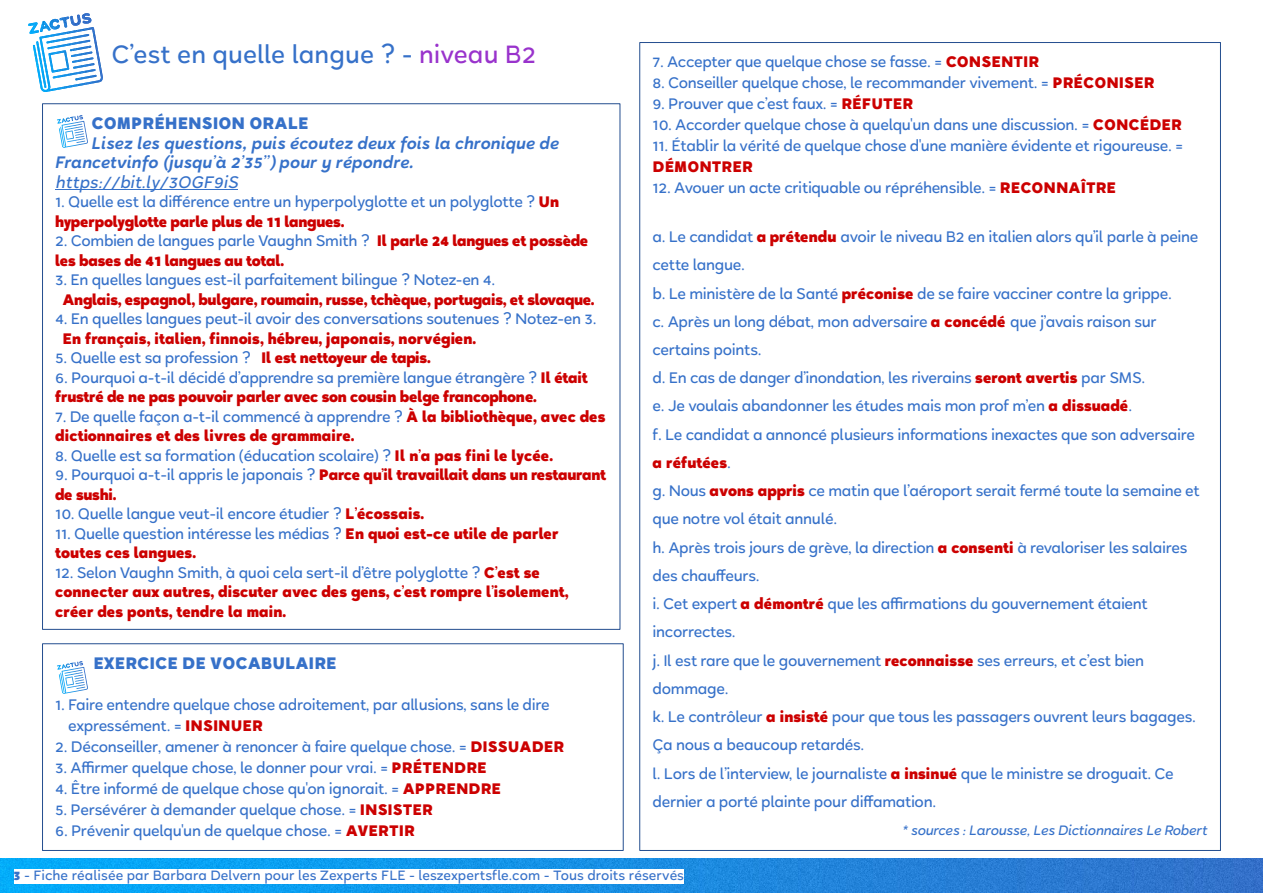
<style>
.page{position:relative;width:1263px;height:893px;background:#fff}
.page>*{position:absolute;margin:0;border:0;box-sizing:border-box;transform-origin:0 0}
.t1{font:500 27px "Halcyon";color:#3671c9}
.t2{font:italic 600 18px/19.5px "Halcyon";color:#3671c9}
.t3{font:900 18px "Halcyon";color:#3671c9}
.t4{font:italic 500 18px "Halcyon";color:#3671c9}
.t5{font:500 16.5px/28.2px "Halcyon";letter-spacing:-.02em;color:#3671c9}
.t6{font:900 16.5px/19.5px "Halcyon";color:#c00}
.t7{font:900 16.5px/19.5px "Halcyon";letter-spacing:-.02em;color:#c00}
.t8{font:italic 500 14.7px "Halcyon";letter-spacing:-.02em;color:#3671c9}
.t9{font:500 14.55px "Halcyon";color:#3671c9}
.s1{color:#93c}
.s2{font-weight:900;color:#c00}
.s3{font-weight:500;color:#3671c9}
.s4{font-weight:900}
</style>
<div class="page">
<img style="left:0;top:859px;width:1263px;height:34px">
<div style="left:14px;top:869px;width:669px;height:14px;background:#fff"></div>
<img style="left:33px;top:27px;width:70px;height:65px">
<svg style="left:28px;top:13px;width:63px;height:21px"></svg>
<hr style="left:55px;top:189px;width:183px;height:1px;background:#3671c9">
<img style="left:57px;top:116px;width:26px;height:8px">
<img style="left:59px;top:121px;width:29px;height:27px">
<div style="left:42px;top:644px;width:581px;height:207px;border:1px solid #244e8f"></div>
<img style="left:57px;top:662px;width:26px;height:8px">
<img style="left:59px;top:667px;width:29px;height:27px">
<h1 class="t1" style="left:112px;top:44px;width:426px">C’est en quelle langue ? - <span class="s1">niveau B2</span></h1>
<p class="t3" style="left:92px;top:116px;width:219px">COMPRÉHENSION ORALE</p>
<p class="t2" style="left:55px;top:136px;width:506px;text-indent:36px">Lisez les questions, puis écoutez deux fois la chronique de<br>Francetvinfo (jusqu’à 2’35’’) pour y répondre.</p>
<p class="t4" style="left:55px;top:175px;width:188px">https://bit.ly/3OGF9iS</p>
<p class="t5" style="left:55px;top:195px;width:506px;line-height:19.5px">1. Quelle est la différence entre un hyperpolyglotte et un polyglotte ? <span class="s2">Un hyperpolyglotte parle plus de 11 langues.</span></p>
<p class="t7" style="left:55px;top:234px;width:535px"><span class="s3">2. Combien de langues parle Vaughn Smith ?</span> Il parle 24 langues et possède les bases de 41 langues au total.</p>
<p class="t5" style="left:55px;top:268px;width:442px">3. En quelles langues est-il parfaitement bilingue ? Notez-en 4.</p>
<p class="t7" style="left:62px;top:292px;width:534px">Anglais, espagnol, bulgare, roumain, russe, tchèque, portugais, et slovaque.</p>
<p class="t5" style="left:55px;top:307px;width:543px">4. En quelles langues peut-il avoir des conversations soutenues ? Notez-en 3.</p>
<p class="t6" style="left:62px;top:331px;width:415px">En français, italien, finnois, hébreu, japonais, norvégien.</p>
<p class="t5" style="left:55px;top:346px;width:377px">5. Quelle est sa profession ? <span class="s2">Il est nettoyeur de tapis.</span></p>
<p class="t7" style="left:55px;top:370px;width:534px"><span class="s3">6. Pourquoi a-t-il décidé d’apprendre sa première langue étrangère ?</span> Il était frustré de ne pas pouvoir parler avec son cousin belge francophone.</p>
<p class="t6" style="left:55px;top:409px;width:552px"><span class="s3">7. De quelle façon a-t-il commencé à apprendre ?</span> À la bibliothèque, avec des dictionnaires et des livres de grammaire.</p>
<p class="t5" style="left:55px;top:444px;width:499px">8. Quelle est sa formation (éducation scolaire) ? <span class="s2">Il n’a pas fini le lycée.</span></p>
<p class="t7" style="left:55px;top:468px;width:552px"><span class="s3">9. Pourquoi a-t-il appris le japonais ?</span> Parce qu’il travaillait dans un restaurant de sushi.</p>
<p class="t5" style="left:55px;top:502px;width:370px">10. Quelle langue veut-il encore étudier ? <span class="s2">L’écossais.</span></p>
<p class="t6" style="left:55px;top:526px;width:505px"><span class="s3">11. Quelle question intéresse les médias ?</span> En quoi est-ce utile de parler toutes ces langues.</p>
<p class="t6" style="left:55px;top:565px;width:515px"><span class="s3">12. Selon Vaughn Smith, à quoi cela sert-il d’être polyglotte ?</span> C’est se connecter aux autres, discuter avec des gens, c’est rompre l’isolement, créer des ponts, tendre la main.</p>
<p class="t3" style="left:93px;top:656px;width:245px">EXERCICE DE VOCABULAIRE</p>
<p class="t5" style="left:68px;top:696px;width:483px;line-height:21px;text-indent:-13px">1. Faire entendre quelque chose adroitement, par allusions, sans le dire expressément. = <span class="s2">INSINUER</span></p>
<p class="t5" style="left:55px;top:735px;width:511px">2. Déconseiller, amener à renoncer à faire quelque chose. = <span class="s2">DISSUADER</span></p>
<p class="t5" style="left:55px;top:756px;width:433px">3. Affirmer quelque chose, le donner pour vrai. = <span class="s2">PRÉTENDRE</span></p>
<p class="t5" style="left:55px;top:777px;width:447px">4. Être informé de quelque chose qu'on ignorait. = <span class="s2">APPRENDRE</span></p>
<p class="t5" style="left:55px;top:798px;width:379px">5. Persévérer à demander quelque chose. = <span class="s2">INSISTER</span></p>
<p class="t5" style="left:55px;top:819px;width:361px">6. Prévenir quelqu'un de quelque chose. = <span class="s2">AVERTIR</span></p>
<p class="t5" style="left:652px;top:50px;width:388px">7. Accepter que quelque chose se fasse. = <span class="s2">CONSENTIR</span></p>
<p class="t5" style="left:652px;top:71px;width:504px">8. Conseiller quelque chose, le recommander vivement. = <span class="s2">PRÉCONISER</span></p>
<p class="t5" style="left:652px;top:92px;width:262px">9. Prouver que c’est faux. = <span class="s2">RÉFUTER</span></p>
<p class="t5" style="left:652px;top:113px;width:531px">10. Accorder quelque chose à quelqu'un dans une discussion. = <span class="s2">CONCÉDER</span></p>
<p class="t5" style="left:652px;top:134px;width:532px">11. Établir la vérité de quelque chose d'une manière évidente et rigoureuse. =</p>
<p class="t6" style="left:652px;top:159px;width:102px">DÉMONTRER</p>
<p class="t5" style="left:652px;top:176px;width:465px">12. Avouer un acte critiquable ou répréhensible. = <span class="s2">RECONNAÎTRE</span></p>
<p class="t5" style="left:652px;top:225px;width:549px">a. Le candidat <span class="s2">a prétendu</span> avoir le niveau B2 en italien alors qu’il parle à peine cette langue.<br>b. Le ministère de la Santé <span class="s2">préconise</span> de se faire vacciner contre la grippe.<br>c. Après un long débat, mon adversaire <span class="s2">a concédé</span> que j’avais raison sur certains points.<br>d. En cas de danger d’inondation, les riverains <span class="s2">seront avertis</span> par SMS.<br>e. Je voulais abandonner les études mais mon prof m’en <span class="s2">a dissuadé</span>.<br>f. Le candidat a annoncé plusieurs informations inexactes que son adversaire <span class="s2">a réfutées</span>.<br>g. Nous <span class="s2">avons appris</span> ce matin que l’aéroport serait fermé toute la semaine et que notre vol était annulé.<br>h. Après trois jours de grève, la direction <span class="s2">a consenti</span> à revaloriser les salaires des chauffeurs.<br>i. Cet expert <span class="s2">a démontré</span> que les affirmations du gouvernement étaient incorrectes.<br>j. Il est rare que le gouvernement <span class="s2">reconnaisse</span> ses erreurs, et c’est bien dommage.<br>k. Le contrôleur <span class="s2">a insisté</span> pour que tous les passagers ouvrent leurs bagages.<br>Ça nous a beaucoup retardés.<br>l. Lors de l’interview, le journaliste <span class="s2">a insinué</span> que le ministre se droguait. Ce dernier a porté plainte pour diffamation.</p>
<p class="t8" style="left:902px;top:824px;width:307px">* sources : Larousse, Les Dictionnaires Le Robert</p>
<p class="t9" style="left:13px;top:869px;width:672px"><span class="s4">3</span> - Fiche réalisée par Barbara Delvern pour les Zexperts FLE - leszexpertsfle.com - Tous droits réservés</p>
</div>
